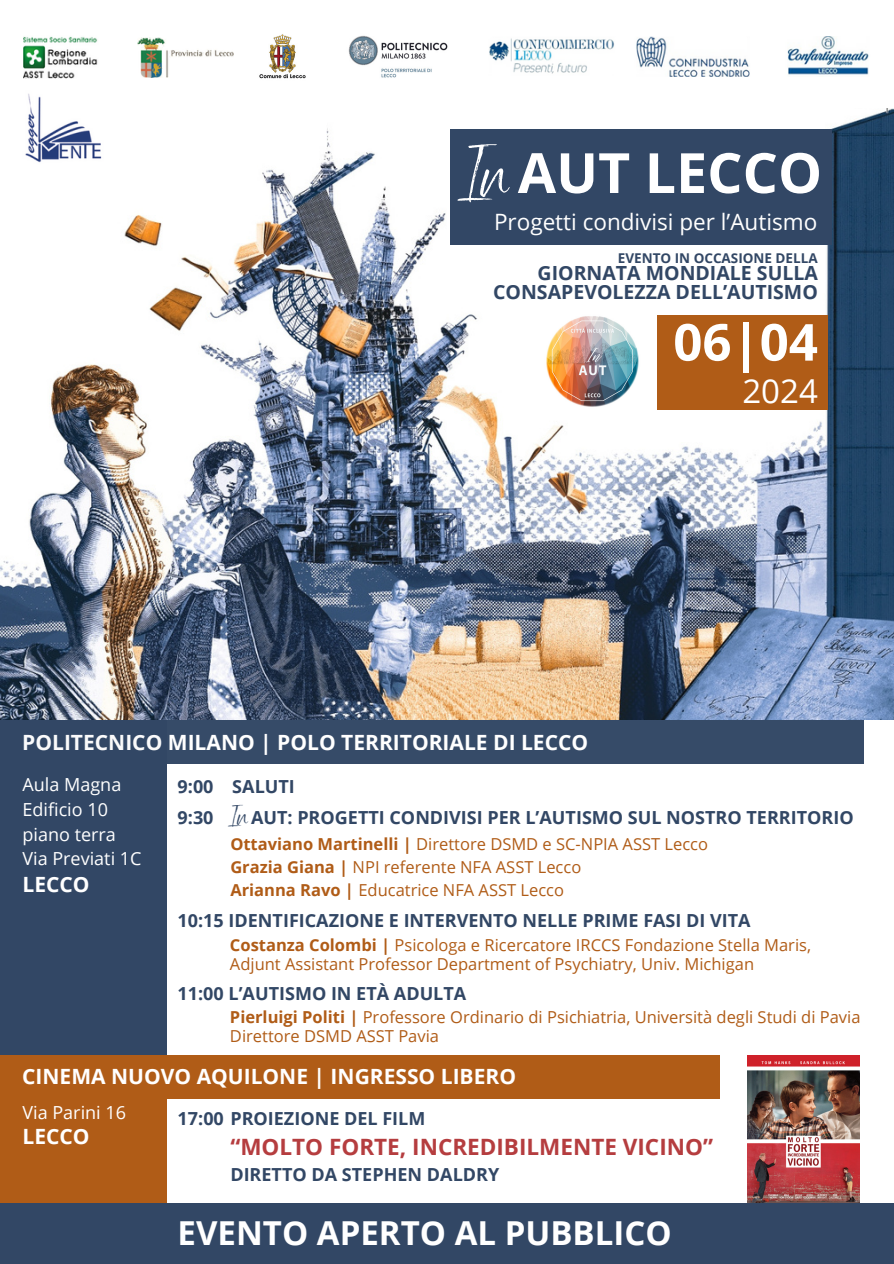
<style>
.page{position:relative;width:894px;height:1264px;background:#fff}
.page>*{position:absolute;margin:0;border:0;box-sizing:border-box;transform-origin:0 0}
.t1{font:75px "Benedict";color:#fff}
.t2{font:700 55.5px "Open Sans";color:#fff}
.t3{font:700 51px "Open Sans";color:#fff}
.t4{font:700 33px "Open Sans";color:#fff}
.t5{font:33px "Open Sans";color:#fff}
.t6{font:28.5px "Benedict";color:#324765}
.t7{font:700 22.5px "Open Sans";color:#b53d3f}
.t8{font:22.5px "Open Sans";color:#fff}
.t9{font:700 21px "Open Sans";color:#fff}
.t10{font:700 19.5px/19.2px "Open Sans";color:#324765;text-align:right}
.t11{font:700 18px "Open Sans";color:#324765}
.t12{font:18px "Open Sans";color:#fff}
.t13{font:16.5px/19.2px "Open Sans";color:#b05c17}
.t14{font:700 13.5px "Open Sans";color:#324765}
.s1{font-weight:700}
</style>
<div class="page">
<img style="left:0;top:109px;width:893px;height:611px">
<div style="left:0;top:1051px;width:166px;height:151px;background:#b05c17"></div>
<div style="left:0;top:720px;width:166px;height:334px;background:#324765"></div>
<div style="left:458px;top:97px;width:366px;height:196px;background:#fff"></div>
<div style="left:492px;top:232px;width:329px;height:157px;background:#fff"></div>
<div style="left:657px;top:315px;width:170px;height:95px;background:#b05c17"></div>
<div style="left:450px;top:130px;width:381px;height:115px;background:#324765"></div>
<img style="left:747px;top:1055px;width:112px;height:147px">
<div style="left:0;top:1202px;width:893px;height:61px;background:#324765"></div>
<img style="left:489px;top:36px;width:380px;height:41px">
<img style="left:137px;top:37px;width:97px;height:41px">
<img style="left:259px;top:34px;width:47px;height:45px">
<div style="left:18px;top:720px;width:845px;height:44px;background:#324765"></div>
<div style="left:18px;top:1055px;width:702px;height:44px;background:#b05c17"></div>
<img style="left:23px;top:36px;width:75px;height:43px">
<div style="left:0;top:106px;width:256px;height:81px;background:#fff"></div>
<img style="left:529px;top:316px;width:122px;height:98px">
<img style="left:25px;top:93px;width:77px;height:70px">
<img style="left:348px;top:35px;width:100px;height:43px">
<p class="t1" style="left:458px;top:125px;width:52px">In</p>
<p class="t8" style="left:494px;top:206px;width:325px">Progetti condivisi per l’Autismo</p>
<p class="t2" style="left:517px;top:134px;width:306px">AUT LECCO</p>
<p class="t14" style="left:617px;top:249px;width:201px">EVENTO IN OCCASIONE DELLA</p>
<h6 class="t10" style="left:493px;top:263px;width:326px">GIORNATA MONDIALE SULLA<br>CONSAPEVOLEZZA DELL’AUTISMO</h6>
<p class="t3" style="left:673px;top:306px;width:146px">06|04</p>
<p class="t5" style="left:742px;top:368px;width:77px">2024</p>
<p class="t9" style="left:22px;top:727px;width:567px">POLITECNICO MILANO | POLO TERRITORIALE DI LECCO</p>
<p class="t12" style="left:22px;top:772px;width:100px">Aula Magna</p>
<p class="t12" style="left:22px;top:796px;width:87px">Edificio 10</p>
<p class="t12" style="left:22px;top:821px;width:95px">piano terra</p>
<p class="t12" style="left:22px;top:846px;width:120px">Via Previati 1C</p>
<p class="t9" style="left:22px;top:870px;width:69px">LECCO</p>
<p class="t11" style="left:177px;top:773px;width:119px">9:00 SALUTI</p>
<p class="t11" style="left:177px;top:805px;width:37px">9:30</p>
<p class="t11" style="left:251px;top:805px;width:604px">AUT: PROGETTI CONDIVISI PER L’AUTISMO SUL NOSTRO TERRITORIO</p>
<h5 class="t6" style="left:228px;top:798px;width:21px">In</h5>
<p class="t13" style="left:230px;top:834px;width:479px"><span class="s1">Ottaviano Martinelli |</span> Direttore DSMD e SC-NPIA ASST Lecco</p>
<p class="t13" style="left:230px;top:857px;width:352px"><span class="s1">Grazia Giana |</span> NPI referente NFA ASST Lecco</p>
<p class="t13" style="left:230px;top:880px;width:335px"><span class="s1">Arianna Ravo |</span> Educatrice NFA ASST Lecco</p>
<p class="t13" style="left:230px;top:935px;width:582px"><span class="s1">Costanza Colombi |</span> Psicologa e Ricercatore IRCCS Fondazione Stella Maris,<br>Adjunt Assistant Professor Department of Psychiatry, Univ. Michigan</p>
<p class="t13" style="left:230px;top:1007px;width:632px"><span class="s1">Pierluigi Politi |</span> Professore Ordinario di Psichiatria, Università degli Studi di Pavia</p>
<p class="t13" style="left:230px;top:1026px;width:210px">Direttore DSMD ASST Pavia</p>
<p class="t11" style="left:177px;top:907px;width:574px">10:15 IDENTIFICAZIONE E INTERVENTO NELLE PRIME FASI DI VITA</p>
<p class="t11" style="left:177px;top:980px;width:290px">11:00 L’AUTISMO IN ETÀ ADULTA</p>
<p class="t9" style="left:22px;top:1062px;width:495px">CINEMA NUOVO AQUILONE | INGRESSO LIBERO</p>
<p class="t12" style="left:22px;top:1100px;width:105px">Via Parini 16</p>
<p class="t9" style="left:22px;top:1121px;width:69px">LECCO</p>
<h6 class="t11" style="left:177px;top:1105px;width:249px">17:00 PROIEZIONE DEL FILM</h6>
<h6 class="t7" style="left:230px;top:1130px;width:484px">“MOLTO FORTE, INCREDIBILMENTE VICINO”</h6>
<h6 class="t11" style="left:230px;top:1161px;width:270px">DIRETTO DA STEPHEN DALDRY</h6>
<p class="t4" style="left:177px;top:1209px;width:495px">EVENTO APERTO AL PUBBLICO</p>
</div>
